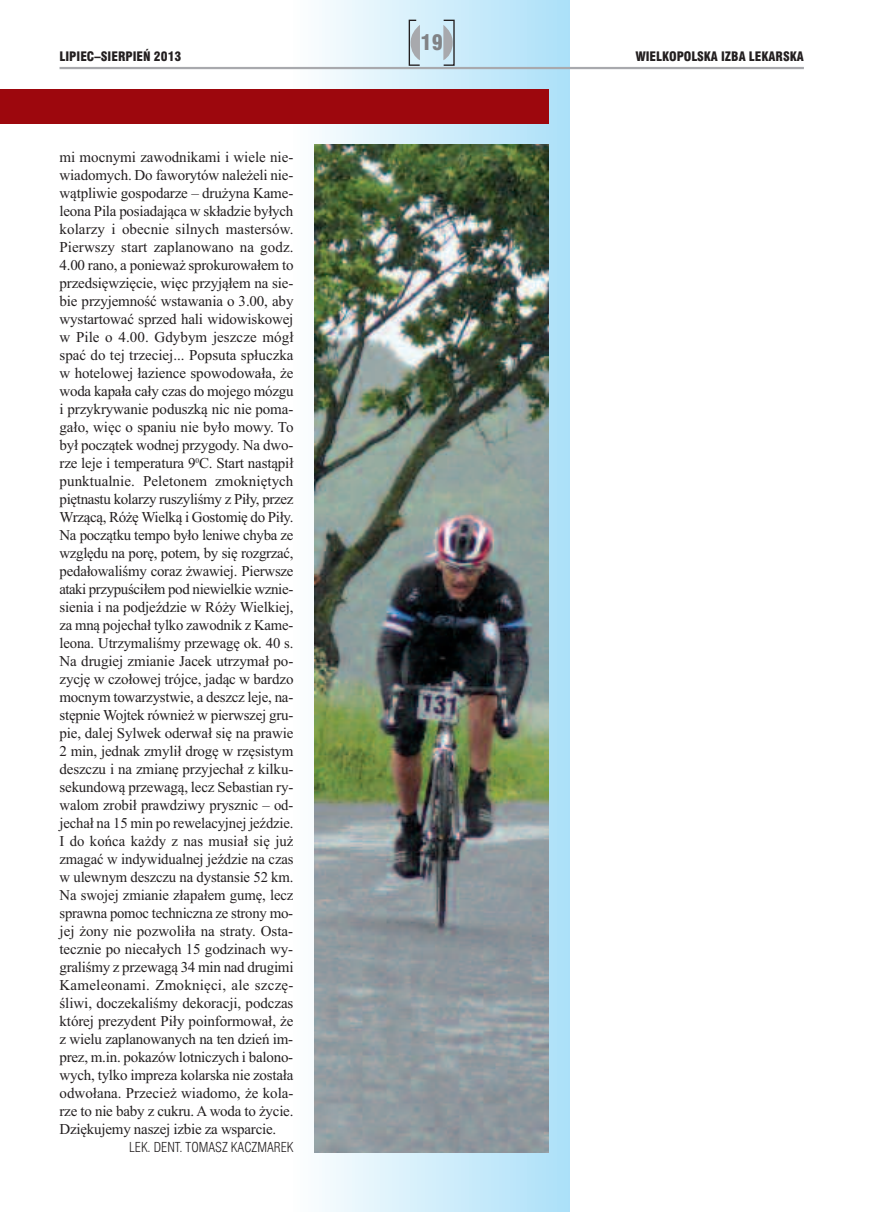
<style>
.page{position:relative;width:872px;height:1212px;background:#fff}
.page>*{position:absolute;margin:0;border:0;box-sizing:border-box;transform-origin:0 0}
.t1{font:21px "Swis 721 Blk Cn EU";color:#808285}
.t2{font:15px/18px "Times New Roman";letter-spacing:-.015em;color:#231f20;text-align:justify}
.t3{font:13.5px "Swis 721 Lt Cn EU";color:#231f20}
.t4{font:12.75px "Swis 721 Blk Cn EU";color:#231f20}
</style>
<div class="page">
<div style="left:293px;top:0;width:277px;height:1212px;background:linear-gradient(to right,#fcfdfd,#aadef7)"></div>
<svg style="left:443px;top:25px;width:10px;height:35px"></svg>
<svg style="left:408px;top:19px;width:13px;height:48px"></svg>
<hr style="left:60px;top:67px;width:744px;height:2px;background:#a8a9ad">
<div style="left:0;top:89px;width:549px;height:34px;background:#9d070d"></div>
<img style="left:315px;top:144px;width:234px;height:1008px">
<h1 class="t1" style="left:420px;top:30px;width:24px">19</h1>
<p class="t4" style="left:60px;top:48px;width:123px">LIPIEC–SIERPIEŃ 2013</p>
<p class="t4" style="left:635px;top:48px;width:170px">WIELKOPOLSKA IZBA LEKARSKA</p>
<p class="t2" style="left:60px;top:148px;width:235px">mi mocnymi zawodnikami i wiele nie&shy;wiadomych. Do faworytów należeli nie&shy;wątpliwie gospodarze – drużyna Kame&shy;leona Pila posiadająca w składzie byłych kolarzy i obecnie silnych mastersów.<br>Pierwszy start zaplanowano na godz.<br>4.00 rano, a ponieważ sprokurowałem to przedsięwzięcie, więc przyjąłem na sie&shy;bie przyjemność wstawania o 3.00, aby wystartować sprzed hali widowiskowej w Pile o 4.00. Gdybym jeszcze mógł spać do tej trzeciej... Popsuta spłuczka w hotelowej łazience spowodowała, że woda kapała cały czas do mojego mózgu i przykrywanie poduszką nic nie poma&shy;gało, więc o spaniu nie było mowy. To był początek wodnej przygody. Na dwo&shy;rze leje i temperatura 9<sup>0</sup>C. Start nastąpił punktualnie. Peletonem zmokniętych piętnastu kolarzy ruszyliśmy z Piły, przez Wrzącą, Różę Wielką i Gostomię do Piły.<br>Na początku tempo było leniwe chyba ze względu na porę, potem, by się rozgrzać, pedałowaliśmy coraz żwawiej. Pierwsze ataki przypuściłem pod niewielkie wznie&shy;sienia i na podjeździe w Róży Wielkiej, za mną pojechał tylko zawodnik z Kame&shy;leona. Utrzymaliśmy przewagę ok. 40 s.<br>Na drugiej zmianie Jacek utrzymał po&shy;zycję w czołowej trójce, jadąc w bardzo mocnym towarzystwie, a deszcz leje, na&shy;stępnie Wojtek również w pierwszej gru&shy;pie, dalej Sylwek oderwał się na prawie 2 min, jednak zmylił drogę w rzęsistym deszczu i na zmianę przyjechał z kilku&shy;sekundową przewagą, lecz Sebastian ry&shy;walom zrobił prawdziwy prysznic – od&shy;jechał na 15 min po rewelacyjnej jeździe.<br>I do końca każdy z nas musiał się już zmagać w indywidualnej jeździe na czas w ulewnym deszczu na dystansie 52 km.<br>Na swojej zmianie złapałem gumę, lecz sprawna pomoc techniczna ze strony mo&shy;jej żony nie pozwoliła na straty. Osta&shy;tecznie po niecałych 15 godzinach wy&shy;graliśmy z przewagą 34 min nad drugimi Kameleonami. Zmoknięci, ale szczę&shy;śliwi, doczekaliśmy dekoracji, podczas której prezydent Piły poinformował, że z wielu zaplanowanych na ten dzień im&shy;prez, m.in. pokazów lotniczych i balono&shy;wych, tylko impreza kolarska nie została odwołana. Przecież wiadomo, że kola&shy;rze to nie baby z cukru. A woda to życie.<br>Dziękujemy naszej izbie za wsparcie.</p>
<p class="t3" style="left:129px;top:1139px;width:166px">LEK. DENT. TOMASZ KACZMAREK</p>
</div>
